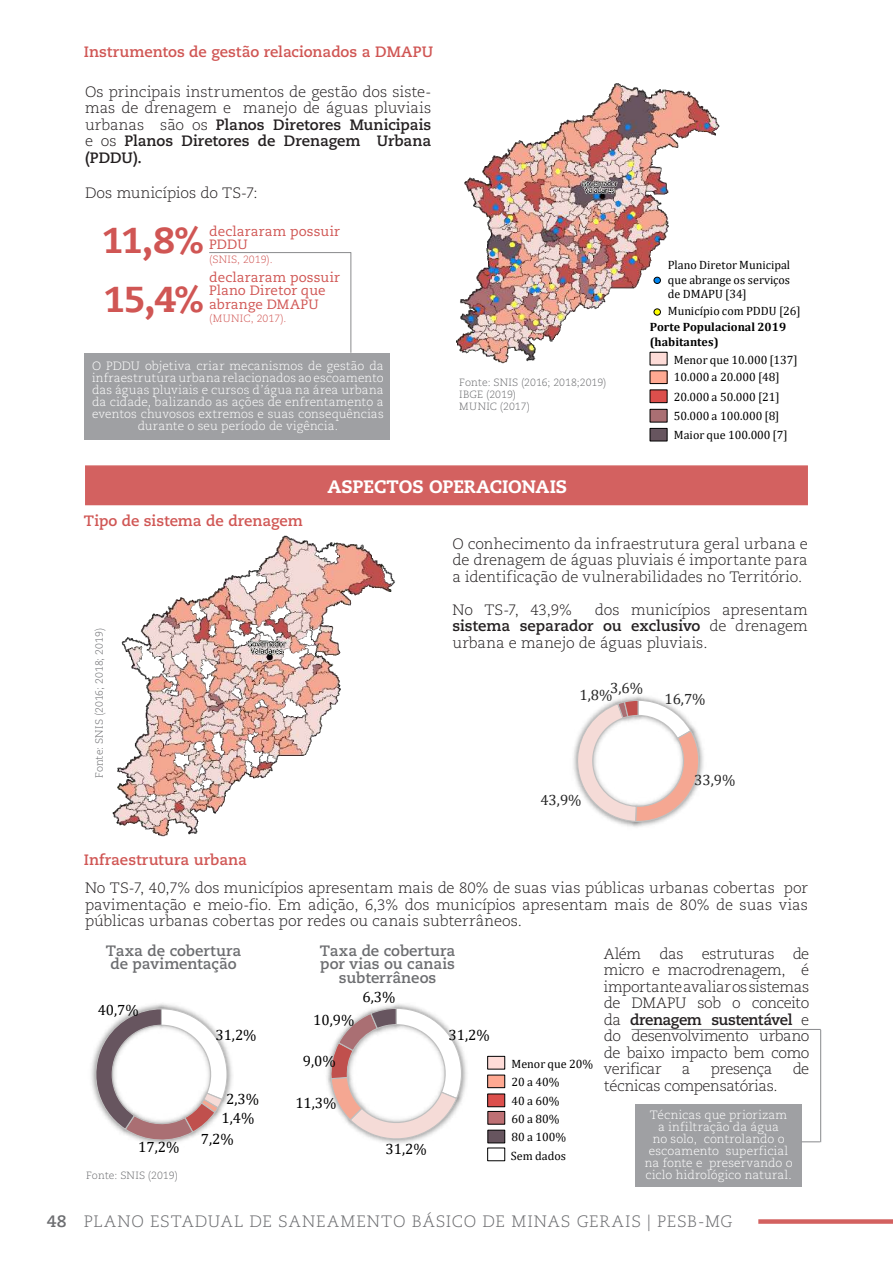
<style>
.page{position:relative;width:893px;height:1263px;background:#fff}
.page>*{position:absolute;margin:0;border:0;box-sizing:border-box;transform-origin:0 0}
.t1{font:800 36px/59.6px "Caecilia LT Std";color:#d05654}
.t2{font:800 18px "Caecilia LT Std";letter-spacing:-.005em;color:#fff}
.t3{font:300 16.5px "Caecilia LT Std";letter-spacing:.05em;color:#6c6d70}
.t4{font:300 15px/16.5px "Caecilia LT Std";letter-spacing:-.01em;color:#231f20;text-align:justify}
.t5{font:700 15px "Caecilia LT Std";color:#d05654}
.t6{font:700 15px/13.5px "Caecilia LT Std";color:#6c6d70;text-align:center}
.t7{font:15px/19.2px "Cambria";color:#000;text-align:center}
.t8{font:15px "Cambria";color:#262626}
.t9{font:13.5px/13.5px "Caecilia LT Std";letter-spacing:.01em;color:#d05654}
.t10{font:300 12px/12px "Caecilia LT Std";letter-spacing:.01em;color:#fff;text-align:center}
.t11{font:12px/18px "Cambria";color:#000}
.t12{font:700 12px/14.4px "Cambria";color:#000}
.t13{font:300 10.5px/12px "Caecilia LT Std";letter-spacing:.01em;color:#6c6d70}
.t14{font:300 10.5px "Caecilia LT Std";letter-spacing:.01em;color:#d05654}
.s1{font-weight:700}
</style>
<div class="page">
<div style="left:758px;top:1219px;width:135px;height:5px;background:#d36160"></div>
<img style="left:405px;top:1005px;width:62px;height:78px">
<img style="left:326px;top:1056px;width:4px;height:31px">
<svg style="left:330px;top:1007px;width:133px;height:137px"></svg>
<img style="left:112px;top:535px;width:283px;height:302px">
<div style="left:85px;top:465px;width:723px;height:40px;background:#d36160;border:2px solid #d36160"></div>
<div style="left:85px;top:353px;width:305px;height:86px;background:#9fa0a3"></div>
<div style="left:635px;top:1104px;width:166px;height:82px;background:#9fa0a3"></div>
<hr style="left:631px;top:1029px;width:190px;height:1px;background:#87898c">
<hr style="left:209px;top:252px;width:142px;height:1px;background:#6c6d70">
<hr style="left:350px;top:252px;width:1px;height:101px;background:#6c6d70">
<hr style="left:820px;top:1030px;width:1px;height:112px;background:#87898c">
<svg style="left:801px;top:1141px;width:19px;height:1px"></svg>
<img style="left:456px;top:83px;width:264px;height:288px">
<div style="left:650px;top:352px;width:17px;height:13px;background:#fedcd8"></div>
<div style="left:650px;top:371px;width:17px;height:13px;background:#ffa992"></div>
<div style="left:650px;top:371px;width:17px;height:13px;border:1px solid #000"></div>
<div style="left:650px;top:390px;width:17px;height:13px;background:#dc4f4c;border:1px solid #000"></div>
<svg style="left:654px;top:309px;width:6px;height:6px"></svg>
<div style="left:654px;top:309px;width:7px;height:6px;border:1px solid #000;border-radius:50%"></div>
<svg style="left:654px;top:277px;width:6px;height:6px"></svg>
<div style="left:654px;top:277px;width:7px;height:7px;border:1px solid #000;border-radius:50%"></div>
<div style="left:650px;top:409px;width:17px;height:13px;background:#aa6f73;border:1px solid #000"></div>
<div style="left:650px;top:428px;width:17px;height:13px;background:#67555f;border:1px solid #000"></div>
<img style="left:573px;top:744px;width:72px;height:85px">
<svg style="left:576px;top:699px;width:129px;height:123px"></svg>
<img style="left:171px;top:1005px;width:62px;height:81px">
<img style="left:228px;top:1085px;width:3px;height:13px">
<svg style="left:90px;top:1008px;width:138px;height:136px"></svg>
<div style="left:487px;top:1056px;width:18px;height:13px;background:#fedcd8;border:1px solid #000"></div>
<div style="left:487px;top:1075px;width:18px;height:13px;background:#ffa992;border:1px solid #000"></div>
<div style="left:487px;top:1094px;width:18px;height:13px;background:#dc4f4c;border:1px solid #000"></div>
<div style="left:488px;top:1111px;width:17px;height:13px;background:#bd7074;border:1px solid #000"></div>
<div style="left:488px;top:1130px;width:17px;height:13px;background:#67555f;border:1px solid #000"></div>
<p class="t5" style="left:84px;top:42px;width:351px">Instrumentos de gestão relacionados a DMAPU</p>
<p class="t4" style="left:85px;top:84px;width:348px">Os principais instrumentos de gestão dos siste&shy;mas de drenagem e manejo de águas pluviais urbanas são os <span class="s1">Planos Diretores Municipais </span>e os <span class="s1">Planos Diretores de Drenagem Urbana (PDDU).</span></p>
<p class="t4" style="left:85px;top:185px;width:174px">Dos municípios do TS-7:</p>
<h1 class="t1" style="left:102px;top:211px;width:103px">11,8%<br>15,4%</h1>
<p class="t9" style="left:209px;top:224px;width:132px">declararam possuir<br>PDDU</p>
<p class="t14" style="left:209px;top:253px;width:65px">(SNIS, 2019).</p>
<p class="t9" style="left:209px;top:271px;width:132px">declararam possuir<br>Plano Diretor que abrange DMAPU</p>
<p class="t14" style="left:209px;top:313px;width:79px">(MUNIC, 2017).</p>
<p class="t10" style="left:92px;top:360px;width:293px">O PDDU objetiva criar mecanismos de gestão da infraestrutura urbana relacionados ao escoamento das águas pluviais e cursos d’água na área urbana da cidade, balizando as ações de enfrentamento a eventos chuvosos extremos e suas consequências durante o seu período de vigência.</p>
<p class="t13" style="left:459px;top:377px;width:149px">Fonte: SNIS (2016; 2018;2019)<br>IBGE (2019)<br>MUNIC (2017)</p>
<p class="t5" style="left:84px;top:512px;width:220px">Tipo de sistema de drenagem</p>
<p class="t2" style="left:327px;top:475px;width:241px">ASPECTOS OPERACIONAIS</p>
<p class="t11" style="left:668px;top:258px;width:124px;line-height:14.4px;text-align:justify">Plano Diretor Municipal que abrange os serviços de DMAPU [34]</p>
<p class="t11" style="left:668px;top:302px;width:134px">Município com PDDU [26]</p>
<p class="t11" style="left:674px;top:350px;width:125px">Menor que 10.000 [137]<br>10.000 a 20.000 [48]</p>
<p class="t11" style="left:674px;top:388px;width:107px">20.000 a 50.000 [21]</p>
<p class="t12" style="left:650px;top:320px;width:138px">Porte Populacional 2019 (habitantes)</p>
<p class="t11" style="left:674px;top:406px;width:115px;line-height:19.2px">50.000 a 100.000 [8]<br>Maior que 100.000 [7]</p>
<p class="t13" style="left:94px;top:778px;width:152px;rotate:-90deg">Fonte: SNIS (2016; 2018; 2019)</p>
<p class="t5" style="left:84px;top:850px;width:165px">Infraestrutura urbana</p>
<p class="t4" style="left:452px;top:536px;width:357px">O conhecimento da infraestrutura geral urbana e de drenagem de águas pluviais é importante para a identificação de vulnerabilidades no Território.</p>
<p class="t4" style="left:452px;top:602px;width:121px">No TS-7, 43,9%</p>
<p class="t4" style="left:452px;top:602px;width:357px;text-indent:142px">dos municípios apresentam <span class="s1">sistema separador ou exclusivo</span> de drenagem urbana e manejo de águas pluviais.</p>
<p class="t8" style="left:579px;top:682px;width:65px">1,8%3,6%</p>
<p class="t8" style="left:664px;top:690px;width:43px">16,7%</p>
<p class="t8" style="left:540px;top:791px;width:43px">43,9%</p>
<p class="t8" style="left:694px;top:771px;width:43px">33,9%</p>
<p class="t4" style="left:85px;top:880px;width:724px">No TS-7, 40,7% dos municípios apresentam mais de 80% de suas vias públicas urbanas cobertas por pavimentação e meio-fio. Em adição, 6,3% dos municípios apresentam mais de 80% de suas vias públicas urbanas cobertas por redes ou canais subterrâneos.</p>
<p class="t6" style="left:106px;top:944px;width:137px">Taxa de cobertura de pavimentação</p>
<p class="t6" style="left:320px;top:944px;width:137px">Taxa de cobertura por vias ou canais subterrâneos</p>
<p class="t7" style="left:98px;top:1000px;width:43px">40,7%</p>
<p class="t7" style="left:138px;top:1137px;width:43px">17,2%</p>
<p class="t13" style="left:86px;top:1170px;width:93px">Fonte: SNIS (2019)</p>
<p class="t7" style="left:215px;top:1026px;width:43px">31,2%</p>
<p class="t7" style="left:221px;top:1089px;width:39px">2,3%<br>1,4%</p>
<p class="t7" style="left:201px;top:1129px;width:34px">7,2%</p>
<p class="t7" style="left:313px;top:1010px;width:43px">10,9%</p>
<p class="t7" style="left:362px;top:987px;width:34px">6,3%</p>
<p class="t7" style="left:303px;top:1051px;width:34px">9,0%</p>
<p class="t7" style="left:295px;top:1093px;width:43px">11,3%</p>
<p class="t7" style="left:385px;top:1140px;width:43px">31,2%</p>
<p class="t7" style="left:449px;top:1025px;width:43px">31,2%</p>
<p class="t11" style="left:511px;top:1054px;width:83px">Menor que 20%<br>20 a 40%</p>
<p class="t11" style="left:511px;top:1092px;width:56px">40 a 60%<br>60 a 80%<br>80 a 100%</p>
<p class="t11" style="left:511px;top:1147px;width:57px">Sem dados</p>
<p class="t4" style="left:604px;top:945px;width:207px">Além das estruturas de micro e macrodrenagem, é importante avaliar os sistemas de DMAPU sob o conceito da <span class="s1">drenagem sustentável</span> e do desenvolvimento urbano de baixo impacto bem como verificar</p>
<p class="t4" style="left:682px;top:1061px;width:10px">a</p>
<p class="t4" style="left:711px;top:1061px;width:63px">presença</p>
<p class="t4" style="left:793px;top:1061px;width:18px">de</p>
<p class="t4" style="left:604px;top:1077px;width:175px">técnicas compensatórias.</p>
<p class="t10" style="left:645px;top:1109px;width:149px">Técnicas que priorizam<br>a infiltração da água<br>no solo, controlando o escoamento superficial na fonte e preservando o ciclo hidrológico natural.</p>
<p class="t3" style="left:47px;top:1212px;width:687px"><span class="s1">48</span> PLANO ESTADUAL DE SANEAMENTO BÁSICO DE MINAS GERAIS | PESB-MG</p>
</div>
